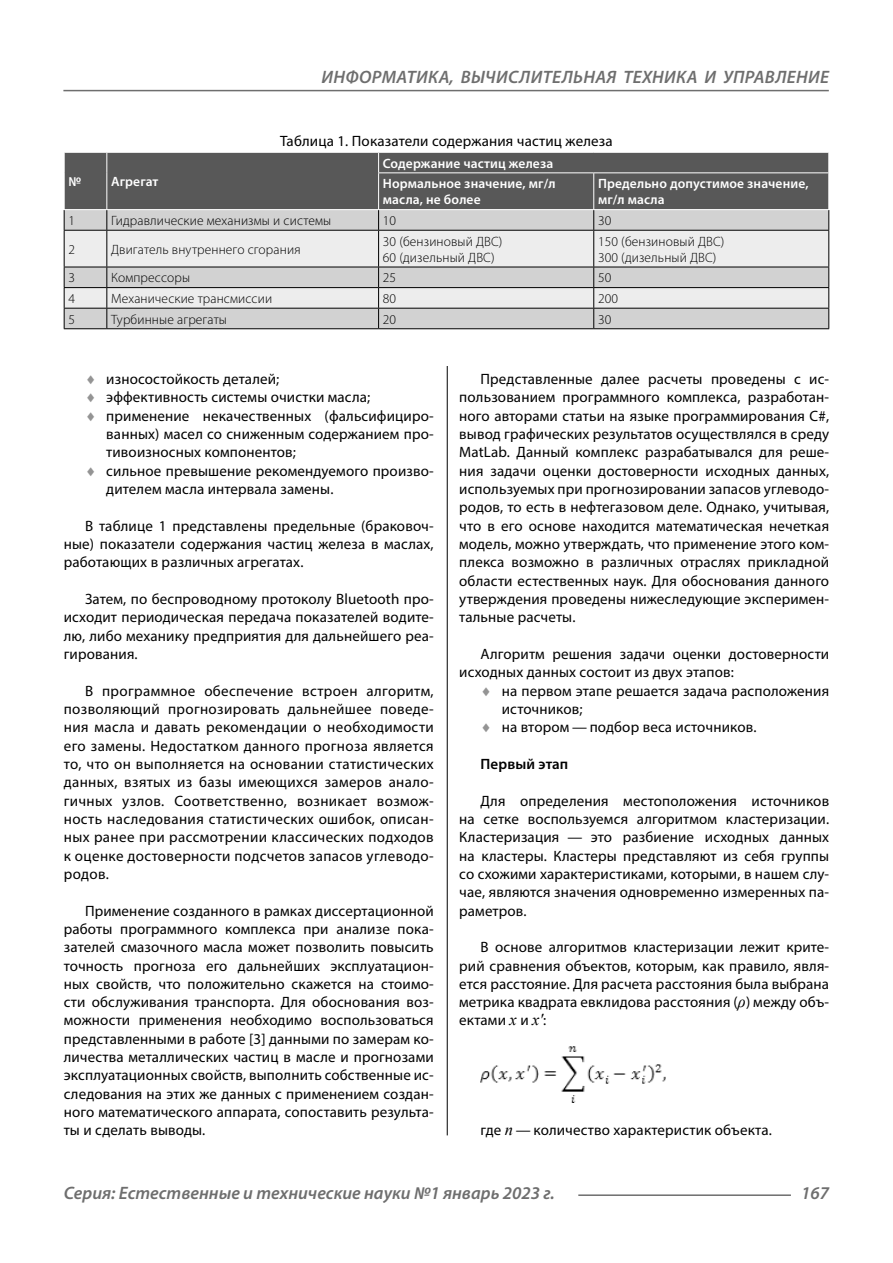
<style>
.page{position:relative;width:893px;height:1263px;background:#fff}
.page>*{position:absolute;margin:0;border:0;box-sizing:border-box;transform-origin:0 0}
.t1{font:italic 600 18px "Myriad Pro";color:#6e6e6e}
.Normal{font:15px/18.3px "Myriad Pro";letter-spacing:.01em;color:#000;text-align:justify}
.podpis{font:15px "Myriad Pro";letter-spacing:.01em;color:#000}
.Normal_0{font:15px "Myriad Pro";letter-spacing:.01em;color:#000}
.Subsubheader{font:600 15px "Myriad Pro";letter-spacing:.01em;color:#000}
.Tab_content{font:300 13.5px "Myriad Pro";letter-spacing:.01em;color:#000}
.Tab_header{font:600 13.5px/16.2px "Myriad Pro";letter-spacing:.01em;color:#fff}
.s1{color:#949494}
.s2{font-family:"Times New Roman";font-style:italic;font-size:16.5px}
</style>
<div class="page">
<hr style="left:447px;top:128px;width:1px;height:1007px;background:#000">
<img style="left:480px;top:1046px;width:185px;height:57px">
<div style="left:64px;top:128px;width:765px;height:238px;background:#fff"></div>
<div style="left:65px;top:309px;width:763px;height:19px;background:#d2d2d2"></div>
<svg style="left:65px;top:231px;width:763px;height:77px;background:#e3e3e3"></svg>
<hr style="left:64px;top:230px;width:43px;height:1px;background:#000">
<hr style="left:64px;top:231px;width:1px;height:36px;background:#000">
<hr style="left:107px;top:230px;width:272px;height:1px;background:#000">
<hr style="left:106px;top:231px;width:1px;height:36px;background:#000">
<hr style="left:379px;top:230px;width:215px;height:1px;background:#000">
<hr style="left:378px;top:231px;width:1px;height:36px;background:#000">
<hr style="left:594px;top:230px;width:235px;height:1px;background:#000">
<hr style="left:593px;top:231px;width:1px;height:36px;background:#000">
<hr style="left:828px;top:231px;width:1px;height:36px;background:#000">
<hr style="left:64px;top:267px;width:43px;height:1px;background:#000">
<hr style="left:107px;top:267px;width:272px;height:1px;background:#000">
<hr style="left:379px;top:267px;width:215px;height:1px;background:#000">
<hr style="left:594px;top:267px;width:235px;height:1px;background:#000">
<hr style="left:64px;top:287px;width:43px;height:1px;background:#000">
<hr style="left:107px;top:287px;width:272px;height:1px;background:#000">
<hr style="left:379px;top:287px;width:215px;height:1px;background:#000">
<hr style="left:594px;top:287px;width:235px;height:1px;background:#000">
<hr style="left:64px;top:308px;width:43px;height:1px;background:#000">
<svg style="left:64px;top:267px;width:1px;height:61px"></svg>
<hr style="left:107px;top:308px;width:272px;height:1px;background:#000">
<svg style="left:106px;top:267px;width:1px;height:61px"></svg>
<hr style="left:379px;top:308px;width:215px;height:1px;background:#000">
<svg style="left:378px;top:267px;width:1px;height:61px"></svg>
<hr style="left:594px;top:308px;width:235px;height:1px;background:#000">
<svg style="left:593px;top:267px;width:1px;height:61px"></svg>
<svg style="left:828px;top:267px;width:1px;height:61px"></svg>
<hr style="left:64px;top:328px;width:43px;height:1px;background:#000">
<hr style="left:107px;top:328px;width:272px;height:1px;background:#000">
<hr style="left:379px;top:328px;width:215px;height:1px;background:#000">
<hr style="left:594px;top:328px;width:235px;height:1px;background:#000">
<svg style="left:64px;top:152px;width:765px;height:78px;background:#7a7a7a"></svg>
<hr style="left:64px;top:173px;width:1px;height:36px;background:#fff">
<hr style="left:828px;top:173px;width:1px;height:36px;background:#fff">
<hr style="left:64px;top:209px;width:43px;height:1px;background:#fff">
<hr style="left:107px;top:209px;width:272px;height:1px;background:#fff">
<hr style="left:379px;top:209px;width:215px;height:1px;background:#fff">
<hr style="left:594px;top:209px;width:235px;height:1px;background:#fff">
<hr style="left:578px;top:1194px;width:213px;height:2px;background:#6e6e6e">
<hr style="left:63px;top:90px;width:766px;height:1px;background:#6e6e6e">
<p class="t1" style="left:321px;top:66px;width:25px">Информатика</p>
<p class="t1" style="left:450px;top:66px;width:48px">, вычислител</p>
<p class="t1" style="left:573px;top:66px;width:23px">ьная</p>
<p class="t1" style="left:623px;top:66px;width:12px">техника</p>
<p class="t1" style="left:705px;top:66px;width:31px">и управление</p>
<p class="Tab_header" style="left:68px;top:173px;width:14px">№</p>
<p class="Tab_header" style="left:111px;top:173px;width:49px">Агрегат</p>
<p class="podpis" style="left:280px;top:132px;width:334px">Таблица 1. Показатели содержания частиц железа</p>
<p class="Tab_header" style="left:383px;top:155px;width:172px">Содержание частиц железа</p>
<p class="Tab_header" style="left:383px;top:175px;width:174px">Нормальное значение, мг/л масла, не более</p>
<p class="Tab_header" style="left:598px;top:175px;width:212px">Предельно допустимое значение, мг/л масла</p>
<p class="Tab_content" style="left:68px;top:212px;width:8px">1</p>
<p class="Tab_content" style="left:111px;top:212px;width:222px">Гидравлические механизмы и системы</p>
<p class="Tab_content" style="left:383px;top:212px;width:15px">10</p>
<p class="Tab_content" style="left:598px;top:212px;width:15px">30</p>
<p class="Tab_content" style="left:68px;top:241px;width:8px">2</p>
<p class="Tab_content" style="left:111px;top:241px;width:191px">Двигатель внутреннего сгорания</p>
<p class="Tab_content" style="left:383px;top:233px;width:121px">30 (бензиновый ДВС)</p>
<p class="Tab_content" style="left:383px;top:249px;width:113px">60 (дизельный ДВС)</p>
<p class="Tab_content" style="left:598px;top:233px;width:128px">150 (бензиновый ДВС)</p>
<p class="Tab_content" style="left:598px;top:249px;width:120px">300 (дизельный ДВС)</p>
<p class="Tab_content" style="left:68px;top:270px;width:8px">3</p>
<p class="Tab_content" style="left:111px;top:270px;width:80px">Компрессоры</p>
<p class="Tab_content" style="left:383px;top:270px;width:15px">25</p>
<p class="Tab_content" style="left:598px;top:270px;width:15px">50</p>
<p class="Tab_content" style="left:68px;top:290px;width:8px">4</p>
<p class="Tab_content" style="left:111px;top:290px;width:163px">Механические трансмиссии</p>
<p class="Tab_content" style="left:383px;top:290px;width:15px">80</p>
<p class="Tab_content" style="left:598px;top:290px;width:22px">200</p>
<p class="Tab_content" style="left:68px;top:311px;width:8px">5</p>
<p class="Tab_content" style="left:111px;top:311px;width:117px">Турбинные агрегаты</p>
<p class="Tab_content" style="left:383px;top:311px;width:15px">20</p>
<p class="Tab_content" style="left:598px;top:311px;width:15px">30</p>
<p class="Normal" style="left:85px;top:370px;width:196px"><span class="s1">♦</span> износостойкость деталей;</p>
<p class="Normal" style="left:85px;top:388px;width:287px"><span class="s1">♦</span> эффективность системы очистки масла;</p>
<p class="Normal" style="left:106px;top:406px;width:329px;text-indent:-21px"><span class="s1">♦</span> применение некачественных (фальсифициро&shy;ванных) масел со сниженным содержанием про&shy;тивоизносных компонентов;</p>
<p class="Normal" style="left:106px;top:461px;width:329px;text-indent:-21px"><span class="s1">♦</span> сильное превышение рекомендуемого произво&shy;дителем масла интервала замены.</p>
<p class="Normal" style="left:64px;top:516px;width:371px;text-indent:21px">В таблице 1 представлены предельные (браковоч&shy;ные) показатели содержания частиц железа в маслах, работающих в различных агрегатах.</p>
<p class="Normal" style="left:64px;top:590px;width:371px;text-indent:21px">Затем, по беспроводному протоколу Bluetooth про&shy;исходит периодическая передача показателей водите&shy;лю, либо механику предприятия для дальнейшего реа&shy;гирования.</p>
<p class="Normal" style="left:64px;top:681px;width:371px;text-indent:21px">В программное обеспечение встроен алгоритм, позволяющий прогнозировать дальнейшее поведе&shy;ния масла и давать рекомендации о необходимости его замены. Недостатком данного прогноза является то, что он выполняется на основании статистических данных, взятых из базы имеющихся замеров анало&shy;гичных узлов. Соответственно, возникает возмож&shy;ность наследования статистических ошибок, описан&shy;ных ранее при рассмотрении классических подходов к оценке достоверности подсчетов запасов углеводо&shy;родов.</p>
<p class="Normal" style="left:64px;top:901px;width:371px;text-indent:21px">Применение созданного в рамках диссертационной работы программного комплекса при анализе пока&shy;зателей смазочного масла может позволить повысить точность прогноза его дальнейших эксплуатацион&shy;ных свойств, что положительно скажется на стоимо&shy;сти обслуживания транспорта. Для обоснования воз&shy;можности применения необходимо воспользоваться представленными в работе [3] данными по замерам ко&shy;личества металлических частиц в масле и прогнозами эксплуатационных свойств, выполнить собственные ис&shy;следования на этих же данных с применением создан&shy;ного математического аппарата, сопоставить результа&shy;ты и сделать выводы.</p>
<p class="Normal" style="left:459px;top:370px;width:371px;text-indent:21px">Представленные далее расчеты проведены с ис&shy;пользованием программного комплекса, разработан&shy;ного авторами статьи на языке программирования C#, вывод графических результатов осуществлялся в среду MatLab. Данный комплекс разрабатывался для реше&shy;ния задачи оценки достоверности исходных данных, используемых при прогнозировании запасов углеводо&shy;родов, то есть в нефтегазовом деле. Однако, учитывая, что в его основе находится математическая нечеткая модель, можно утверждать, что применение этого ком&shy;плекса возможно в различных отраслях прикладной области естественных наук. Для обоснования данного утверждения проведены нижеследующие эксперимен&shy;тальные расчеты.</p>
<p class="Normal" style="left:459px;top:644px;width:371px;text-indent:21px">Алгоритм решения задачи оценки достоверности исходных данных состоит из двух этапов:</p>
<p class="Normal" style="left:502px;top:681px;width:329px;text-indent:-21px"><span class="s1">♦</span> на первом этапе решается задача расположения источников;</p>
<p class="Normal" style="left:480px;top:718px;width:277px"><span class="s1">♦</span> на втором — подбор веса источников.</p>
<p class="Subsubheader" style="left:480px;top:754px;width:89px">Первый этап</p>
<p class="Normal" style="left:459px;top:791px;width:371px;text-indent:21px">Для определения местоположения источников на сетке воспользуемся алгоритмом кластеризации.<br>Кластеризация — это разбиение исходных данных на кластеры. Кластеры представляют из себя группы со схожими характеристиками, которыми, в нашем слу&shy;чае, являются значения одновременно измеренных па&shy;раметров.</p>
<p class="Normal" style="left:459px;top:938px;width:371px;text-indent:21px">В основе алгоритмов кластеризации лежит крите&shy;рий сравнения объектов, которым, как правило, явля&shy;ется расстояние. Для расчета расстояния была выбрана метрика квадрата евклидова расстояния (<span class="s2">ρ</span>) между объ&shy;ектами <span class="s2">x</span> и <span class="s2">x'</span>:</p>
<p class="Normal_0" style="left:480px;top:1121px;width:293px">где <span class="s2">n</span> — количество характеристик объекта.</p>
<p class="t1" style="left:64px;top:1182px;width:493px">Серия: Естественные и технические науки №1 январь 2023 г.</p>
<p class="t1" style="left:801px;top:1182px;width:30px">167</p>
</div>
